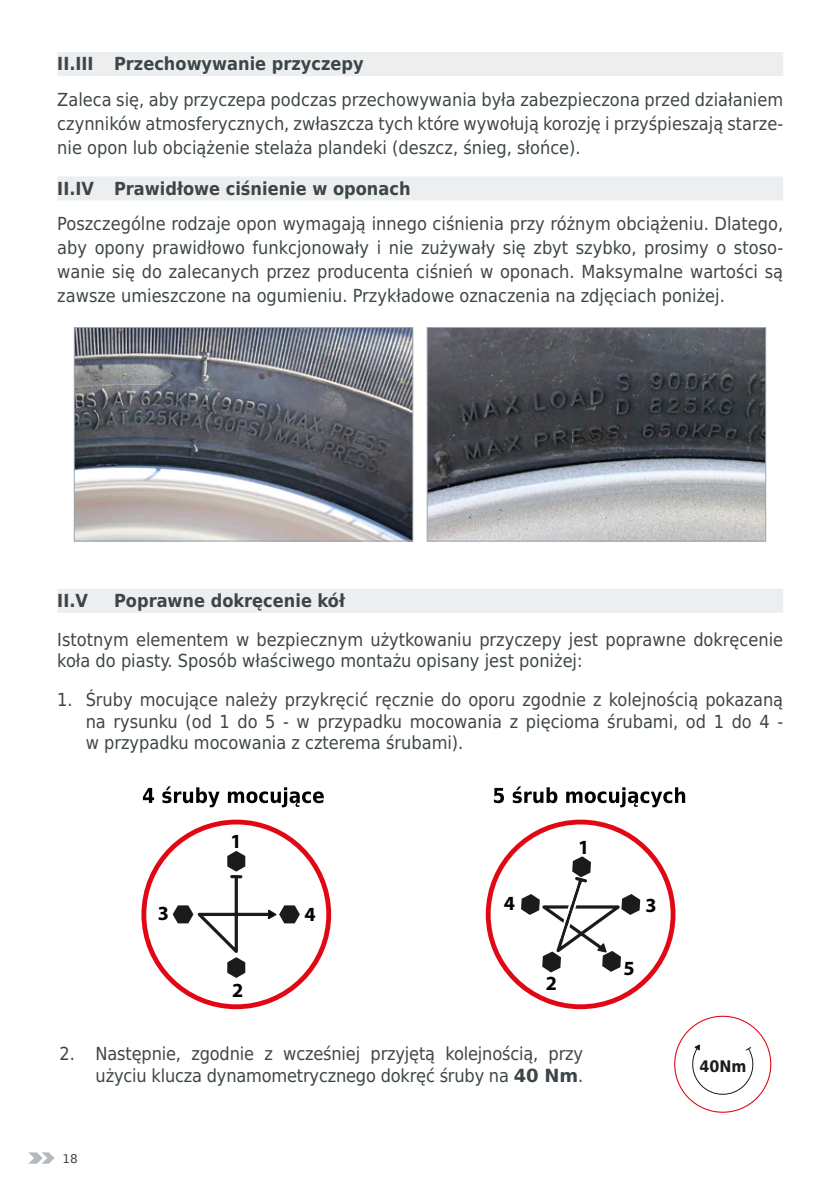
<style>
.page{position:relative;width:840px;height:1191px;background:#fff}
.page>*{position:absolute;margin:0;border:0;box-sizing:border-box;transform-origin:0 0}
.t1{font:700 20.2px "Myriad Pro";color:#020203}
.t2{font:18px/24px "DejaVu Sans Condensed";color:#3d4548;text-align:justify}
.t3{font:700 18px "DejaVu Sans Condensed";color:#3d4548}
.t4{font:700 16px "DejaVu Sans Condensed";color:#1a1a17}
.t5{font:12px "DejaVu Sans";color:#3d4548}
.s1{font-family:"DejaVu Sans";font-weight:700}
</style>
<div class="page">
<svg style="left:28px;top:1152px;width:26px;height:11px"></svg>
<div style="left:57px;top:52px;width:725px;height:24px;background:#eceeef"></div>
<div style="left:57px;top:176px;width:725px;height:24px;background:#eceeef"></div>
<img style="left:76px;top:329px;width:335px;height:210px">
<div style="left:74px;top:327px;width:339px;height:214px;border:1px solid #9fa7ac"></div>
<img style="left:428px;top:329px;width:335px;height:210px">
<div style="left:426px;top:327px;width:339px;height:214px;border:1px solid #9fa7ac"></div>
<div style="left:57px;top:589px;width:725px;height:24px;background:#eceeef"></div>
<div style="left:141px;top:819px;width:190px;height:190px;border:5px solid #e20714;border-radius:50%"></div>
<svg style="left:172px;top:851px;width:128px;height:127px"></svg>
<div style="left:485px;top:819px;width:190px;height:190px;border:5px solid #e20714;border-radius:50%"></div>
<svg style="left:521px;top:856px;width:119px;height:116px"></svg>
<svg style="left:143px;top:788px;width:11px;height:15px"></svg>
<svg style="left:162px;top:786px;width:57px;height:21px"></svg>
<svg style="left:228px;top:787px;width:95px;height:20px"></svg>
<svg style="left:493px;top:788px;width:10px;height:15px"></svg>
<svg style="left:512px;top:786px;width:45px;height:17px"></svg>
<svg style="left:566px;top:787px;width:118px;height:20px"></svg>
<svg style="left:674px;top:1015px;width:98px;height:98px"></svg>
<p class="t3" style="left:57px;top:49px;width:308px">II.III Przechowywanie przyczepy</p>
<p class="t2" style="left:57px;top:87px;width:727px">Zaleca się, aby przyczepa podczas przechowywania była zabezpieczona przed działaniem czynników atmosferycznych, zwłaszcza tych które wywołują korozję i przyśpieszają starze&shy;nie opon lub obciążenie stelaża plandeki (deszcz, śnieg, słońce).</p>
<p class="t3" style="left:57px;top:174px;width:354px">II.IV Prawidłowe ciśnienie w oponach</p>
<p class="t2" style="left:57px;top:211px;width:727px">Poszczególne rodzaje opon wymagają innego ciśnienia przy różnym obciążeniu. Dlatego, aby opony prawidłowo funkcjonowały i nie zużywały się zbyt szybko, prosimy o stoso&shy;wanie się do zalecanych przez producenta ciśnień w oponach. Maksymalne wartości są zawsze umieszczone na ogumieniu. Przykładowe oznaczenia na zdjęciach poniżej.</p>
<p class="t3" style="left:57px;top:586px;width:32px">II.V</p>
<p class="t3" style="left:114px;top:586px;width:232px">Poprawne dokręcenie kół</p>
<p class="t2" style="left:57px;top:628px;width:727px;line-height:21.6px">Istotnym elementem w bezpiecznym użytkowaniu przyczepy jest poprawne dokręcenie koła do piasty. Sposób właściwego montażu opisany jest poniżej:</p>
<p class="t2" style="left:86px;top:688px;width:698px;line-height:21.6px;text-indent:-28px">1. Śruby mocujące należy przykręcić ręcznie do oporu zgodnie z kolejnością pokazaną na rysunku (od 1 do 5 - w przypadku mocowania z pięcioma śrubami, od 1 do 4 - w przypadku mocowania z czterema śrubami).</p>
<p class="t1" style="left:230px;top:828px;width:13px">1</p>
<p class="t1" style="left:158px;top:900px;width:13px">3</p>
<p class="t1" style="left:304px;top:900px;width:13px">4</p>
<p class="t1" style="left:232px;top:977px;width:13px">2</p>
<p class="t1" style="left:577px;top:833px;width:13px">1</p>
<p class="t1" style="left:503px;top:890px;width:13px">4</p>
<p class="t1" style="left:645px;top:891px;width:13px">3</p>
<p class="t1" style="left:545px;top:969px;width:13px">2</p>
<p class="t1" style="left:623px;top:955px;width:13px">5</p>
<p class="t2" style="left:60px;top:1042px;width:525px;line-height:21.6px;text-align:right">2. Następnie, zgodnie z wcześniej przyjętą kolejnością, przy użyciu klucza dynamometrycznego dokręć śruby na <span class="s1">40 Nm</span>.</p>
<p class="t5" style="left:62px;top:1147px;width:17px">18</p>
<p class="t4" style="left:699px;top:1053px;width:49px">40Nm</p>
</div>
